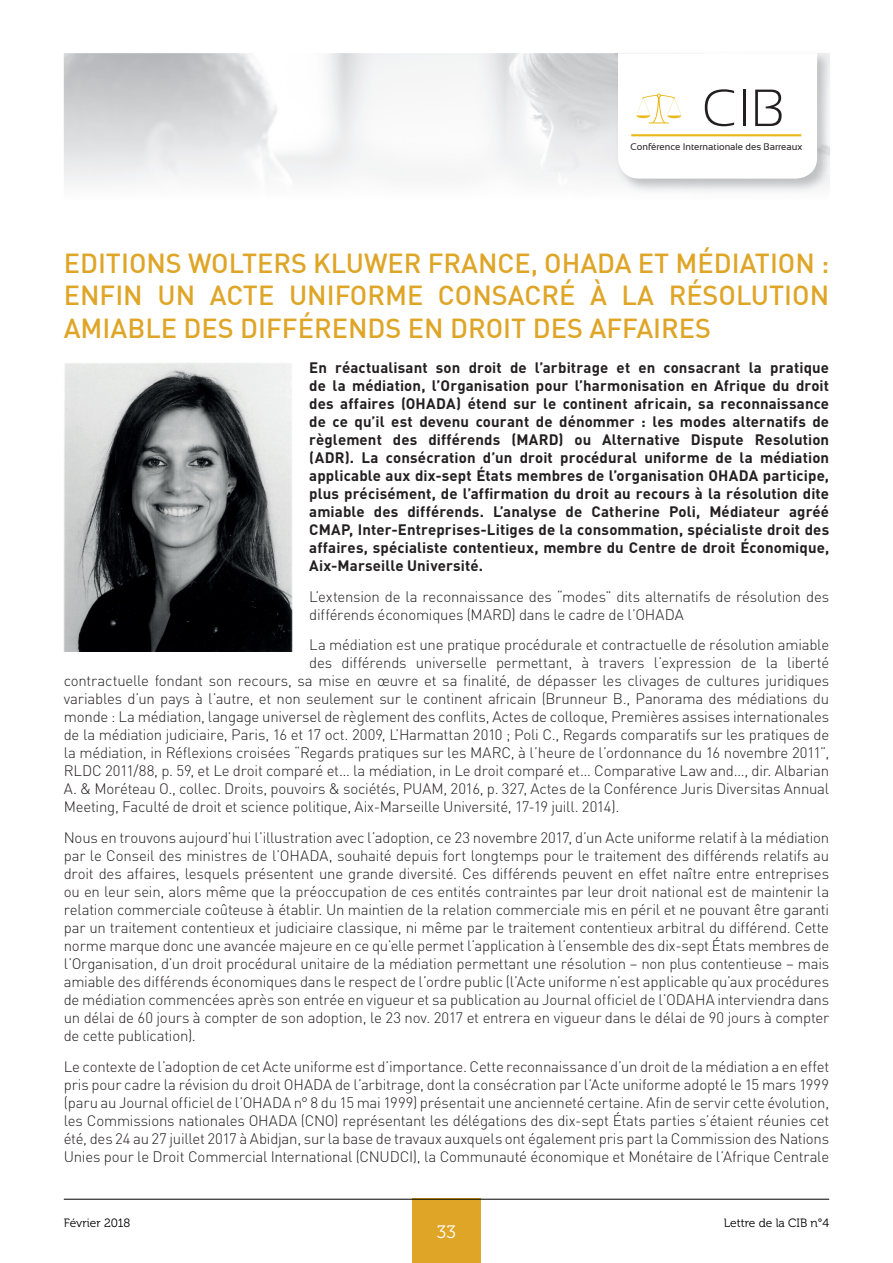
<style>
.page{position:relative;width:893px;height:1263px;background:#fff}
.page>*{position:absolute;margin:0;border:0;box-sizing:border-box;transform-origin:0 0}
.t1{font:300 52.2px "Sansation";color:#231f20}
.t2{font:500 27px/32.4px "DIN";color:#dfa527;text-align:justify}
.t3{font:18px "Museo 300";color:#fff}
.t4{font:300 15px/18px "DIN";letter-spacing:-.015em;color:#231f20;text-align:justify}
.t5{font:700 15px/18px "DIN";letter-spacing:.005em;color:#231f20;text-align:justify}
.t6{font:12px "Museo 300";color:#000001}
.t7{font:9.6px "Sansation";color:#231f20}
</style>
<div class="page">
<div style="left:412px;top:1199px;width:68px;height:64px;background:#dfa527"></div>
<hr style="left:64px;top:1199px;width:765px;height:1px;background:#000001">
<svg style="left:618px;top:53px;width:199px;height:126px"></svg>
<img style="left:64px;top:363px;width:228px;height:289px">
<h1 class="t1" style="left:702px;top:79px;width:85px">CIB</h1>
<p class="t7" style="left:630px;top:141px;width:173px">Conférence Internationale des Barreaux</p>
<h2 class="t2" style="left:64px;top:246px;width:767px">EDITIONS WOLTERS KLUWER FRANCE, OHADA ET MÉDIATION :<br>ENFIN UN ACTE UNIFORME CONSACRÉ À LA RÉSOLUTION AMIABLE DES DIFFÉRENDS EN DROIT DES AFFAIRES</h2>
<p class="t5" style="left:309px;top:358px;width:521px">En réactualisant son droit de l’arbitrage et en consacrant la pratique de la médiation, l’Organisation pour l’harmonisation en Afrique du droit des affaires (OHADA) étend sur le continent africain, sa reconnaissance de ce qu’il est devenu courant de dénommer : les modes alternatifs de règlement des différends (MARD) ou Alternative Dispute Resolution (ADR). La consécration d’un droit procédural uniforme de la médiation applicable aux dix-sept États membres de l’organisation OHADA participe, plus précisément, de l’affirmation du droit au recours à la résolution dite amiable des différends. L’analyse de Catherine Poli, Médiateur agréé CMAP, Inter-Entreprises-Litiges de la consommation, spécialiste droit des affaires, spécialiste contentieux, membre du Centre de droit Économique, Aix-Marseille Université.</p>
<p class="t4" style="left:309px;top:587px;width:521px">L’extension de la reconnaissance des “modes” dits alternatifs de résolution des différends économiques (MARD) dans le cadre de l’OHADA</p>
<p class="t4" style="left:309px;top:636px;width:521px">La médiation est une pratique procédurale et contractuelle de résolution amiable</p>
<p class="t4" style="left:309px;top:654px;width:521px">des différends universelle permettant, à travers l’expression de la liberté</p>
<p class="t4" style="left:64px;top:672px;width:767px">contractuelle fondant son recours, sa mise en œuvre et sa finalité, de dépasser les clivages de cultures juridiques</p>
<p class="t4" style="left:64px;top:690px;width:767px">variables d’un pays à l’autre, et non seulement sur le continent africain (Brunneur B., Panorama des médiations du</p>
<p class="t4" style="left:64px;top:708px;width:767px">monde : La médiation, langage universel de règlement des conflits, Actes de colloque, Premières assises internationales</p>
<p class="t4" style="left:64px;top:726px;width:767px">de la médiation judiciaire, Paris, 16 et 17 oct. 2009, L’Harmattan 2010 ; Poli C., Regards comparatifs sur les pratiques de</p>
<p class="t4" style="left:64px;top:744px;width:767px">la médiation, in Réflexions croisées “Regards pratiques sur les MARC, à l’heure de l’ordonnance du 16 novembre 2011”,</p>
<p class="t4" style="left:64px;top:762px;width:767px">RLDC 2011/88, p. 59, et Le droit comparé et… la médiation, in Le droit comparé et… Comparative Law and…, dir. Albarian</p>
<p class="t4" style="left:64px;top:780px;width:767px">A. &amp; Moréteau O., collec. Droits, pouvoirs &amp; sociétés, PUAM, 2016, p. 327, Actes de la Conférence Juris Diversitas Annual</p>
<p class="t4" style="left:64px;top:798px;width:557px">Meeting, Faculté de droit et science politique, Aix-Marseille Université, 17-19 juill. 2014).</p>
<p class="t4" style="left:64px;top:828px;width:767px">Nous en trouvons aujourd’hui l’illustration avec l’adoption, ce 23 novembre 2017, d’un Acte uniforme relatif à la médiation par le Conseil des ministres de l’OHADA, souhaité depuis fort longtemps pour le traitement des différends relatifs au droit des affaires, lesquels présentent une grande diversité. Ces différends peuvent en effet naître entre entreprises ou en leur sein, alors même que la préoccupation de ces entités contraintes par leur droit national est de maintenir la relation commerciale coûteuse à établir. Un maintien de la relation commerciale mis en péril et ne pouvant être garanti par un traitement contentieux et judiciaire classique, ni même par le traitement contentieux arbitral du différend. Cette norme marque donc une avancée majeure en ce qu’elle permet l’application à l’ensemble des dix-sept États membres de l’Organisation, d’un droit procédural unitaire de la médiation permettant une résolution – non plus contentieuse – mais amiable des différends économiques dans le respect de l’ordre public (l’Acte uniforme n’est applicable qu’aux procédures de médiation commencées après son entrée en vigueur et sa publication au Journal officiel de l’ODAHA interviendra dans un délai de 60 jours à compter de son adoption, le 23 nov. 2017 et entrera en vigueur dans le délai de 90 jours à compter de cette publication).</p>
<p class="t4" style="left:64px;top:1057px;width:767px">Le contexte de l’adoption de cet Acte uniforme est d’importance. Cette reconnaissance d’un droit de la médiation a en effet pris pour cadre la révision du droit OHADA de l’arbitrage, dont la consécration par l’Acte uniforme adopté le 15 mars 1999 (paru au Journal officiel de l’OHADA n° 8 du 15 mai 1999) présentait une ancienneté certaine. Afin de servir cette évolution, les Commissions nationales OHADA (CNO) représentant les délégations des dix-sept États parties s’étaient réunies cet été, des 24 au 27 juillet 2017 à Abidjan, sur la base de travaux auxquels ont également pris part la Commission des Nations Unies pour le Droit Commercial International (CNUDCI), la Communauté économique et Monétaire de l’Afrique Centrale</p>
<p class="t6" style="left:64px;top:1216px;width:68px">Février 2018</p>
<p class="t6" style="left:724px;top:1216px;width:107px">Lettre de la CIB n°4</p>
<p class="t3" style="left:437px;top:1222px;width:21px">33</p>
</div>
